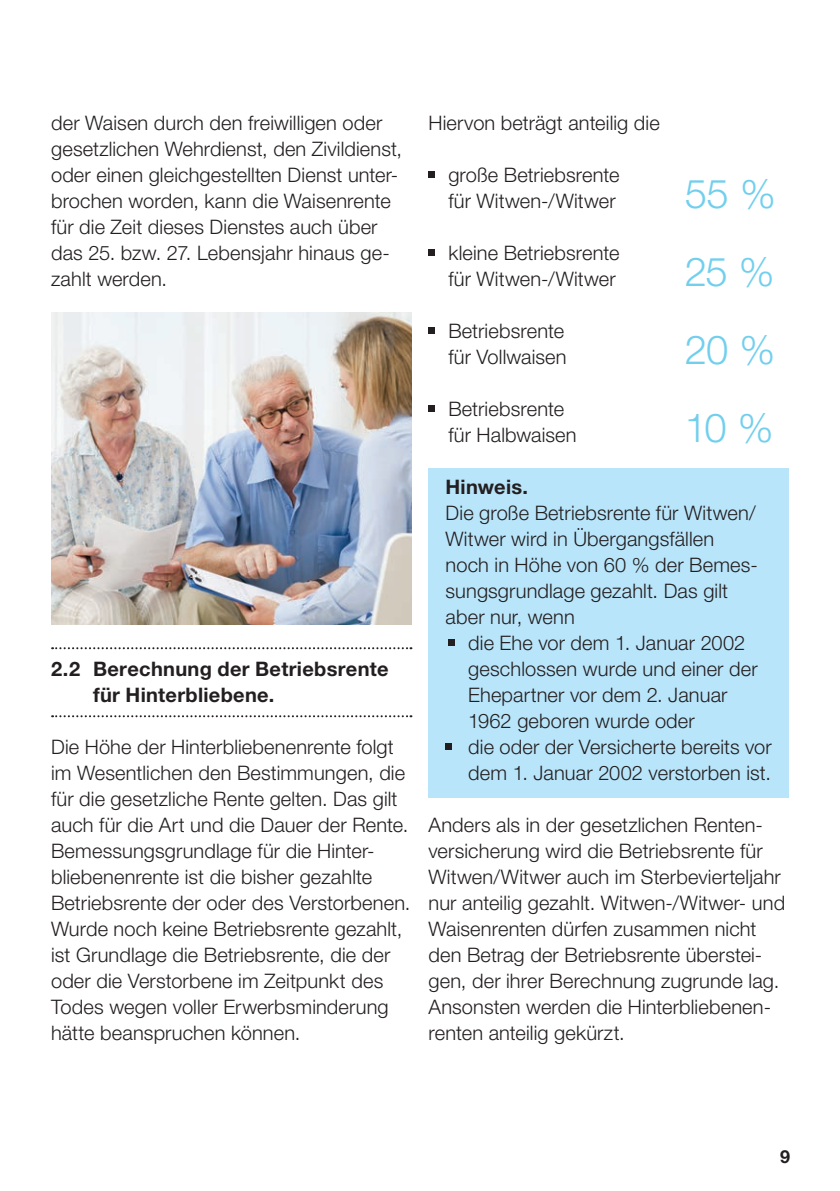
<style>
.page{position:relative;width:840px;height:1191px;background:#fff}
.page>*{position:absolute;margin:0;border:0;box-sizing:border-box;transform-origin:0 0}
.t1{font:300 40px "Helvetica Neue LT Pro";color:#71cfee}
.t2{font:300 20px/26px "Helvetica Neue LT Pro";letter-spacing:.005em;color:#231f20}
.t3{font:700 20px/26px "Helvetica Neue LT Pro";letter-spacing:.015em;color:#231f20}
.t4{font:700 18px "Helvetica Neue LT Pro";color:#231f20}
</style>
<div class="page">
<div style="left:428px;top:468px;width:360px;height:329px;background:#b9e5fa"></div>
<svg style="left:52px;top:715px;width:359px;height:2px"></svg>
<svg style="left:52px;top:647px;width:359px;height:2px"></svg>
<svg style="left:428px;top:172px;width:6px;height:6px"></svg>
<svg style="left:428px;top:250px;width:6px;height:6px"></svg>
<svg style="left:428px;top:328px;width:6px;height:6px"></svg>
<svg style="left:428px;top:406px;width:6px;height:6px"></svg>
<svg style="left:448px;top:640px;width:6px;height:6px"></svg>
<svg style="left:445px;top:744px;width:6px;height:6px"></svg>
<img style="left:51px;top:312px;width:360px;height:312px">
<p class="t2" style="left:51px;top:109px;width:352px">der Waisen durch den freiwilligen oder gesetzlichen Wehrdienst, den Zivildienst, oder einen gleichgestellten Dienst unter&shy;brochen worden, kann die Waisenrente für die Zeit dieses Dienstes auch über das 25. bzw. 27. Lebensjahr hinaus ge&shy;zahlt werden.</p>
<p class="t3" style="left:93px;top:655px;width:297px;text-indent:-42px">2.2 Berechnung der Betriebsrente für Hinterbliebene.</p>
<p class="t2" style="left:51px;top:733px;width:360px">Die Höhe der Hinterbliebenenrente folgt im Wesentlichen den Bestimmungen, die für die gesetzliche Rente gelten. Das gilt auch für die Art und die Dauer der Rente.<br>Bemessungsgrundlage für die Hinter&shy;bliebenenrente ist die bisher gezahlte Betriebsrente der oder des Verstorbenen.<br>Wurde noch keine Betriebsrente gezahlt, ist Grundlage die Betriebsrente, die der oder die Verstorbene im Zeitpunkt des Todes wegen voller Erwerbsminderung hätte beanspruchen können.</p>
<p class="t2" style="left:428px;top:109px;width:233px">Hiervon beträgt anteilig die</p>
<p class="t2" style="left:448px;top:161px;width:172px">große Betriebsrente für Witwen-/Witwer</p>
<h1 class="t1" style="left:684px;top:169px;width:92px">55 %</h1>
<p class="t2" style="left:448px;top:239px;width:172px">kleine Betriebsrente für Witwen-/Witwer</p>
<h1 class="t1" style="left:684px;top:247px;width:91px">25 %</h1>
<p class="t2" style="left:448px;top:317px;width:120px">Betriebsrente für Vollwaisen</p>
<h1 class="t1" style="left:684px;top:325px;width:92px">20 %</h1>
<p class="t2" style="left:448px;top:395px;width:130px">Betriebsrente für Halbwaisen</p>
<h1 class="t1" style="left:684px;top:403px;width:90px">10 %</h1>
<p class="t3" style="left:445px;top:473px;width:84px">Hinweis.</p>
<p class="t2" style="left:445px;top:499px;width:314px">Die große Betriebsrente für Witwen/<br>Witwer wird in Übergangsfällen noch in Höhe von 60 % der Bemes&shy;sungsgrundlage gezahlt. Das gilt aber nur, wenn</p>
<p class="t2" style="left:468px;top:629px;width:305px">die Ehe vor dem 1. Januar 2002 geschlossen wurde und einer der<br>Ehepartner vor dem 2. Januar<br>1962 geboren wurde oder<br>die oder der Versicherte bereits vor dem 1. Januar 2002 verstorben ist.</p>
<p class="t2" style="left:428px;top:811px;width:358px">Anders als in der gesetzlichen Renten&shy;versicherung wird die Betriebsrente für Witwen/Witwer auch im Sterbevierteljahr nur anteilig gezahlt. Witwen-/Witwer- und Waisenrenten dürfen zusammen nicht den Betrag der Betriebsrente überstei&shy;gen, der ihrer Berechnung zugrunde lag.<br>Ansonsten werden die Hinterbliebenen&shy;renten anteilig gekürzt.</p>
<p class="t4" style="left:779px;top:1145px;width:12px">9</p>
</div>
